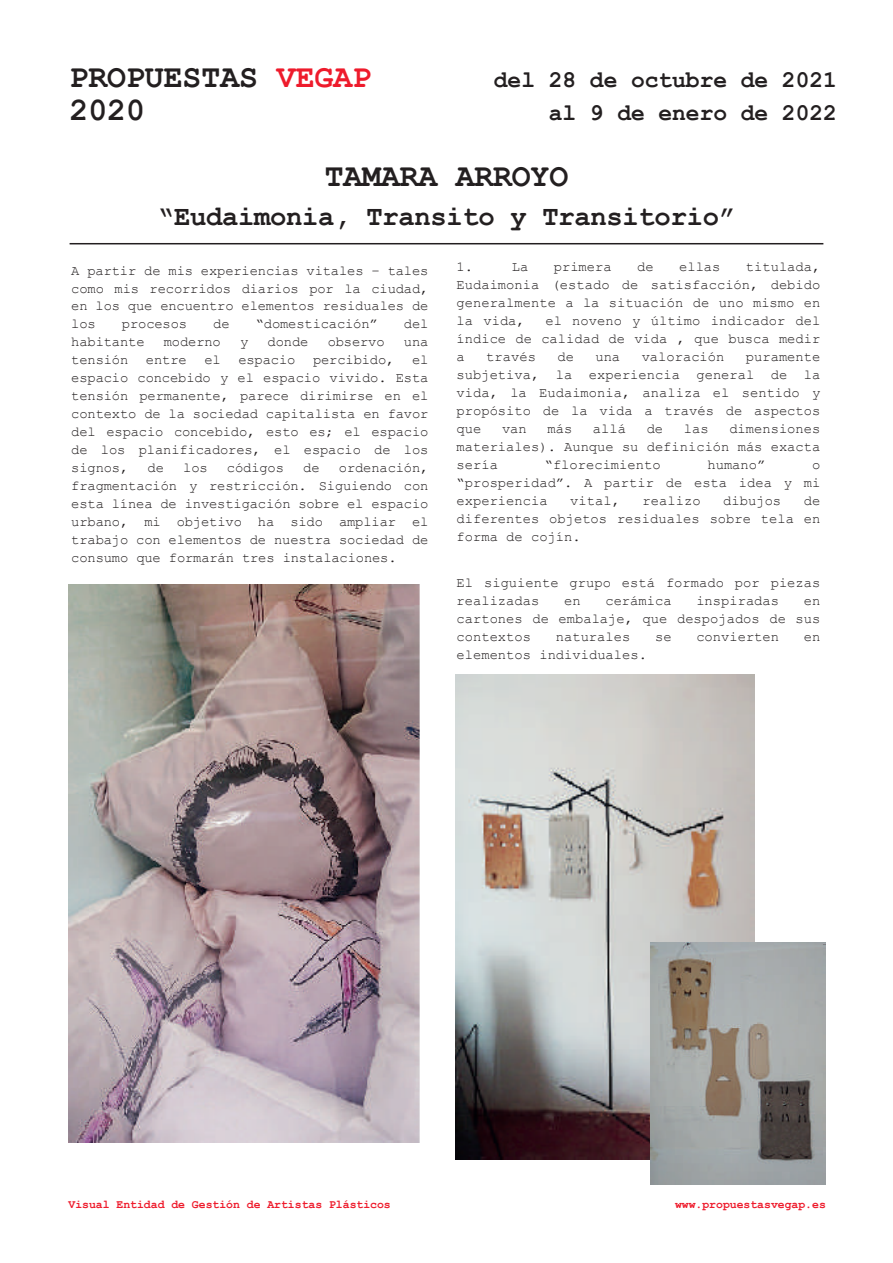
<style>
.page{position:relative;width:893px;height:1263px;background:#fff}
.page>*{position:absolute;margin:0;border:0;box-sizing:border-box;transform-origin:0 0}
.t1{font:700 33px/33px "Courier New";color:#231f20;scale:.95 1}
.t2{font:700 28.5px "Courier New";letter-spacing:-.01em;color:#231f20;scale:.95 1}
.t3{font:700 24px/33px "Courier New";color:#231f20;text-align:right;scale:.95 1}
.t4{font:13.8px/18px "Courier New";color:#231f20;text-align:justify}
.t5{font:700 12px "Courier New";color:#ee1b2c;scale:.95 1}
.s1{color:#ee1b2c}
.s2{font-style:inherit}
</style>
<div class="page">
<hr style="left:70px;top:243px;width:753px;height:1px;background:#231f20">
<img style="left:68px;top:584px;width:352px;height:558px">
<img style="left:455px;top:674px;width:300px;height:485px">
<img style="left:651px;top:943px;width:174px;height:241px">
<h1 class="t1" style="left:69px;top:59px;width:319px">PROPUESTAS <span class="s1">VEGAP<br></span>2020</h1>
<h3 class="t3" style="left:494px;top:62px;width:362px">del 2<span class="s2">8</span> de octubre de 2021 al 9 de enero de 2022</h3>
<h1 class="t1" style="left:325px;top:158px;width:258px">TAMARA ARROYO</h1>
<h2 class="t2" style="left:158px;top:199px;width:609px">“Eudaimonia, Transito y Transitorio”</h2>
<p class="t4" style="left:71px;top:261px;width:359px">A partir de mis experiencias vitales – tales como mis recorridos diarios por la ciudad, en los que encuentro elementos residuales de los</p>
<p class="t4" style="left:122px;top:315px;width:67px">procesos</p>
<p class="t4" style="left:213px;top:315px;width:18px">de</p>
<p class="t4" style="left:256px;top:315px;width:124px">“domesticación”</p>
<p class="t4" style="left:404px;top:315px;width:26px">del</p>
<p class="t4" style="left:71px;top:333px;width:75px">habitante</p>
<p class="t4" style="left:164px;top:333px;width:59px">moderno</p>
<p class="t4" style="left:240px;top:333px;width:10px">y</p>
<p class="t4" style="left:268px;top:333px;width:42px">donde</p>
<p class="t4" style="left:328px;top:333px;width:59px">observo</p>
<p class="t4" style="left:404px;top:333px;width:26px">una</p>
<p class="t4" style="left:71px;top:350px;width:59px">tensión</p>
<p class="t4" style="left:146px;top:350px;width:42px">entre</p>
<p class="t4" style="left:204px;top:350px;width:18px">el</p>
<p class="t4" style="left:238px;top:350px;width:59px">espacio</p>
<p class="t4" style="left:313px;top:350px;width:83px">percibido,</p>
<p class="t4" style="left:71px;top:350px;width:359px;text-indent:341px">el espacio concebido y el espacio vivido. Esta tensión permanente, parece dirimirse en el contexto de la sociedad capitalista en favor del espacio concebido, esto es; el espacio de los planificadores, el espacio de los signos,</p>
<p class="t4" style="left:71px;top:458px;width:359px;text-indent:268px">ordenación, fragmentación y restricción. Siguiendo con esta línea de investigación sobre el espacio urbano, mi objetivo ha sido ampliar el trabajo con elementos de nuestra sociedad de consumo que formarán tres instalaciones.</p>
<p class="t4" style="left:148px;top:458px;width:18px">de</p>
<p class="t4" style="left:183px;top:458px;width:26px">los</p>
<p class="t4" style="left:227px;top:458px;width:59px">códigos</p>
<p class="t4" style="left:303px;top:458px;width:18px">de</p>
<p class="t4" style="left:457px;top:257px;width:365px;text-indent:289px">titulada, Eudaimonia (estado de satisfacción, debido generalmente a la situación de uno mismo en la vida,</p>
<p class="t4" style="left:457px;top:257px;width:18px">1.</p>
<p class="t4" style="left:512px;top:257px;width:18px">La</p>
<p class="t4" style="left:554px;top:257px;width:59px">primera</p>
<p class="t4" style="left:637px;top:257px;width:18px">de</p>
<p class="t4" style="left:679px;top:257px;width:43px">ellas</p>
<p class="t4" style="left:457px;top:311px;width:365px;text-indent:89px">el noveno y último indicador del índice de calidad de vida , que busca medir a</p>
<p class="t4" style="left:486px;top:347px;width:51px">través</p>
<p class="t4" style="left:557px;top:347px;width:18px">de</p>
<p class="t4" style="left:595px;top:347px;width:26px">una</p>
<p class="t4" style="left:642px;top:347px;width:84px">valoración</p>
<p class="t4" style="left:457px;top:347px;width:365px;text-indent:289px">puramente subjetiva, la experiencia general de la vida, la Eudaimonia, analiza el sentido y propósito de la vida a través de aspectos que</p>
<p class="t4" style="left:502px;top:419px;width:26px">van</p>
<p class="t4" style="left:547px;top:419px;width:26px">más</p>
<p class="t4" style="left:593px;top:419px;width:35px">allá</p>
<p class="t4" style="left:647px;top:419px;width:18px">de</p>
<p class="t4" style="left:684px;top:419px;width:26px">las</p>
<p class="t4" style="left:457px;top:419px;width:365px;text-indent:273px">dimensiones materiales)<span class="s2">.</span> Aunque su definición más exacta sería</p>
<p class="t4" style="left:545px;top:455px;width:117px">“florecimiento</p>
<p class="t4" style="left:707px;top:455px;width:59px">humano”</p>
<p class="t4" style="left:457px;top:455px;width:365px;text-indent:356px">o “prosperidad”. A partir de esta idea y mi experiencia</p>
<p class="t4" style="left:570px;top:491px;width:51px">vital,</p>
<p class="t4" style="left:643px;top:491px;width:59px">realizo</p>
<p class="t4" style="left:723px;top:491px;width:59px">dibujos</p>
<p class="t4" style="left:457px;top:491px;width:365px;text-indent:347px">de diferentes objetos residuales sobre tela en forma de cojín.</p>
<p class="t4" style="left:457px;top:574px;width:365px">El siguiente grupo está formado por piezas realizadas</p>
<p class="t4" style="left:564px;top:592px;width:18px">en</p>
<p class="t4" style="left:605px;top:592px;width:68px">cerámica</p>
<p class="t4" style="left:696px;top:592px;width:84px">inspiradas</p>
<p class="t4" style="left:457px;top:592px;width:365px;text-indent:347px">en cartones de embalaje, que despojados de sus contextos</p>
<p class="t4" style="left:556px;top:628px;width:76px">naturales</p>
<p class="t4" style="left:655px;top:628px;width:18px">se</p>
<p class="t4" style="left:696px;top:628px;width:84px">convierten</p>
<p class="t4" style="left:804px;top:628px;width:18px">en</p>
<p class="t4" style="left:457px;top:646px;width:192px">elementos individuales.</p>
<p class="t5" style="left:69px;top:1196px;width:341px">Visual Entidad de Gestión de Artistas Plásticos</p>
<p class="t5" style="left:675px;top:1196px;width:160px">www.propuestasvegap.es</p>
</div>
